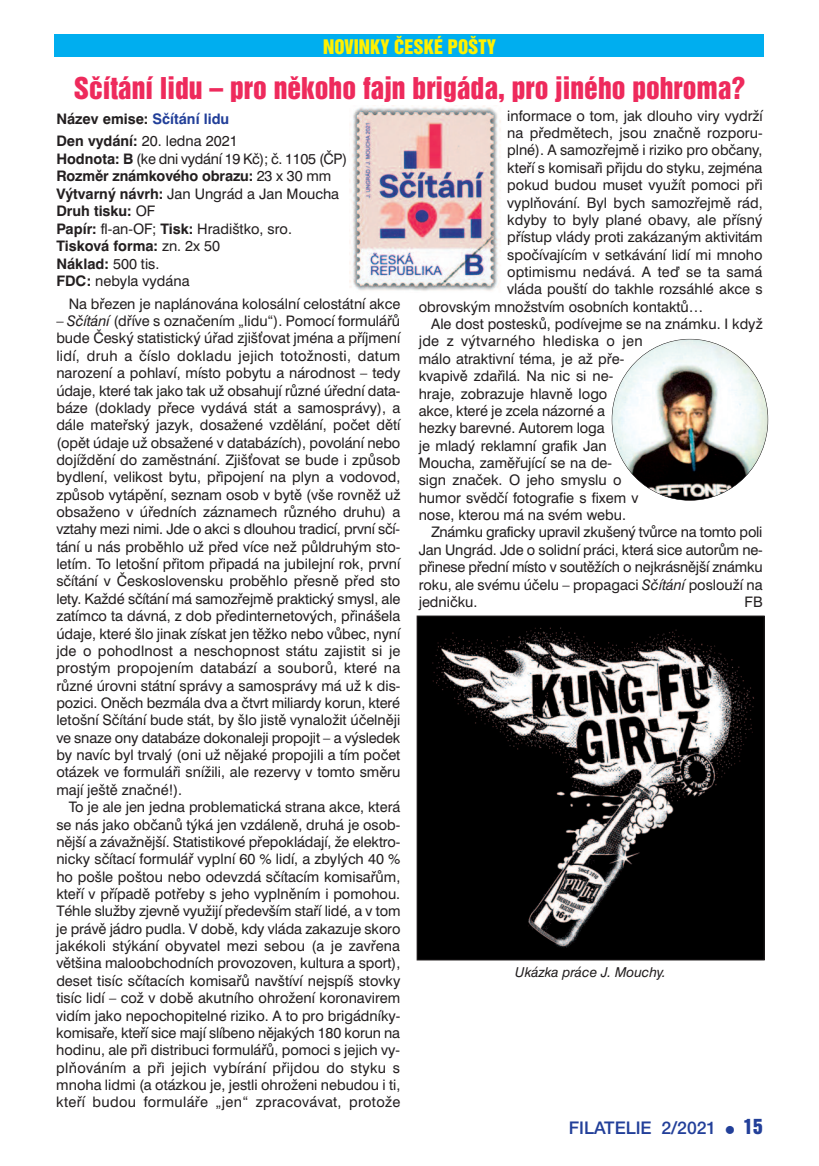
<style>
.page{position:relative;width:819px;height:1166px;background:#fff}
.page>*{position:absolute;margin:0;border:0;box-sizing:border-box;transform-origin:0 0}
.t1{font:27.47px "Switzerland Inserat";color:#ee2a5c}
.t2{font:18.38px "Switzerland Inserat";color:#fff101}
.t3{font:17.5px "Helvetica E A";color:#223f99}
.t4{font:14.53px/17.3px "Swiss 721 BTCE";color:#231f20;text-align:justify}
.t5{font:700 14.53px/22.4px "Swiss 721 BTCE";color:#231f20}
.t6{font:14.53px "Swiss 721 BTCE";letter-spacing:.02em;color:#231f20}
.t7{font:italic 13.65px "Swiss 721 BTCE";color:#231f20}
.s1{color:#223f99}
.s2{font-weight:400}
.s3{font-weight:700}
.s4{font-style:italic}
.s5{font-size:14px}
.s6{font-family:"Helvetica Inserat E";font-size:19.25px}
</style>
<div class="page">
<div style="left:55px;top:35px;width:709px;height:22px;background:#00aeef"></div>
<img style="left:349px;top:106px;width:152px;height:185px">
<img style="left:612px;top:339px;width:156px;height:161px;border-radius:50%">
<img style="left:419px;top:618px;width:343px;height:340px">
<div style="left:417px;top:616px;width:347px;height:344px;border:1px solid #231f20"></div>
<p class="t2" style="left:323px;top:37px;width:174px">NOVINKY ČESKÉ POŠTY</p>
<h1 class="t1" style="left:74px;top:74px;width:673px">Sčítání lidu – pro někoho fajn brigáda, pro jiného pohroma?</h1>
<p class="t5" style="left:56px;top:109px;width:183px">Název emise: <span class="s1">Sčítání lidu<br></span>Den vydání: <span class="s2">20. ledna 2021</span></p>
<p class="t4" style="left:56px;top:151px;width:292px;text-align:left"><span class="s3">Hodnota: B</span> (ke dni vydání 19 Kč); č. 1105 (ČP)<br><span class="s3">Rozměr známkového obrazu:</span> 23 x 30 mm<br><span class="s3">Výtvarný návrh:</span> Jan Ungrád a Jan Moucha<br><span class="s3">Druh tisku:</span> OF<br><span class="s3">Papír:</span> fl-an-OF; <span class="s3">Tisk:</span> Hradištko, sro.<br><span class="s3">Tisková forma:</span> zn. 2x 50<br><span class="s3">Náklad:</span> 500 tis.<br><span class="s3">FDC:</span> nebyla vydána</p>
<p class="t4" style="left:69px;top:296px;width:333px">Na březen je naplánována kolosální celostátní akce</p>
<p class="t4" style="left:56px;top:314px;width:345px">– <span class="s4">Sčítání</span> (dříve s označením „lidu“). Pomocí formulářů bude Český statistický úřad zjišťovat jména a příjmení lidí, druh a číslo dokladu jejich totožnosti, datum narození a pohlaví, místo pobytu a národnost – tedy údaje, které tak jako tak už obsahují různé úřední data - báze (doklady přece vydává stát a samosprávy), a dále ma teř ský jazyk, dosažené vzdělání, počet dětí (opět údaje už obsažené v databázích), povolání nebo dojíždění do zaměstnání. Zjišťovat se bude i způsob bydlení, velikost bytu, připojení na plyn a vodovod, způ sob vytápění, seznam osob v bytě (vše rovněž už obsaženo v úředních záznamech různého druhu) a vztahy mezi nimi. Jde o akci s dlouhou tradicí, první sčí - tání u nás proběhlo už před více než půldruhým sto - letím. To letošní přitom připadá na jubilejní rok, první sčítání v Československu proběhlo přesně před sto lety. Každé sčítání má samozřejmě praktický smysl, ale zatímco ta dávná, z dob předinternetových, přinášela údaje, které šlo jinak získat jen těžko nebo vůbec, nyní jde o pohodlnost a neschopnost státu zajistit si je pros tým propojením databází a souborů, které na různé úrovni státní správy a samosprávy má už k dis&shy;pozici. Oněch bezmála dva a čtvrt miliardy korun, které letošní Sčítání bude stát, by šlo jistě vynaložit účelněji ve snaze ony databáze dokonaleji propojit – a výsle dek by navíc byl trvalý (oni už nějaké propojili a tím počet otázek ve formuláři snížili, ale rezervy v tomto směru mají ještě značné!).</p>
<p class="t4" style="left:56px;top:800px;width:345px;text-indent:12px">To je ale jen jedna problematická strana akce, která se nás jako občanů týká jen vzdáleně, druhá je osob - nější a závažnější. Statistikové přepokládají, že elektro - nicky sčítací formulář vyplní 60 % lidí, a zbylých 40 % ho pošle poštou nebo odevzdá sčítacím komisařům, kteří v případě potřeby s jeho vyplněním i pomohou.<br>Téhle služby zjevně využijí především staří lidé, a v tom je právě jádro pudla. V době, kdy vláda zakazuje skoro jakékoli stýkání obyvatel mezi sebou (a je zavřena většina maloobchodních provozoven, kultura a sport), deset tisíc sčítacích komisařů navštíví nejspíš stovky tisíc lidí – což v době akutního ohrožení koronavirem vidím jako nepochopitelné riziko. A to pro brigádníky&shy;komisaře, kteří sice mají slíbeno nějakých 180 korun na hodinu, ale při distribuci formulářů, pomoci s jejich vy&shy;plňováním a při jejich vybírání přijdou do styku s mnoha lidmi (a otázkou je, jestli ohroženi nebudou i ti, kteří budou formuláře „jen“ zpracovávat, protože</p>
<p class="t4" style="left:507px;top:108px;width:257px">informace o tom, jak dlouho viry vydrží</p>
<p class="t4" style="left:507px;top:126px;width:257px">na předmětech, jsou značně rozporu -</p>
<p class="t4" style="left:507px;top:143px;width:257px">plné). A samozřejmě i riziko pro občany,</p>
<p class="t4" style="left:507px;top:160px;width:257px">kteří s komisaři přijdu do styku, zejména</p>
<p class="t4" style="left:507px;top:178px;width:257px">pokud budou muset využít pomoci při</p>
<p class="t4" style="left:507px;top:195px;width:257px">vyplňování. Byl bych samozřejmě rád,</p>
<p class="t4" style="left:507px;top:213px;width:257px">kdyby to byly plané obavy, ale přísný</p>
<p class="t4" style="left:507px;top:230px;width:257px">přístup vlády proti zakázaným aktivitám</p>
<p class="t4" style="left:507px;top:247px;width:257px">spočívajícím v setkávání lidí mi mnoho</p>
<p class="t4" style="left:507px;top:265px;width:257px">optimismu nedává. A teď se ta samá</p>
<p class="t4" style="left:507px;top:282px;width:257px">vláda pouští do takhle rozsáhlé akce s</p>
<p class="t4" style="left:418px;top:299px;width:286px">obrovským množstvím osobních kontaktů…</p>
<p class="t4" style="left:431px;top:317px;width:333px">Ale dost postesků, podívejme se na známku. I když</p>
<p class="t6" style="left:418px;top:336px;width:225px">jde z výtvarného hlediska o jen</p>
<p class="t4" style="left:418px;top:351px;width:207px">málo atraktivní téma, je až pře-</p>
<p class="t4" style="left:418px;top:369px;width:196px">kvapivě zdařilá. Na nic si ne-</p>
<p class="t4" style="left:418px;top:386px;width:190px">hraje, zo bra zuje hlav ně logo</p>
<p class="t4" style="left:418px;top:403px;width:188px">akce, které je zcela názorné a</p>
<p class="t4" style="left:418px;top:421px;width:187px">hezky ba revné. Autorem loga</p>
<p class="t4" style="left:418px;top:438px;width:189px">je mladý reklamní grafik Jan</p>
<p class="t4" style="left:418px;top:456px;width:195px">Moucha, zaměřující se na de -</p>
<p class="t4" style="left:418px;top:473px;width:204px">sign značek. O jeho smyslu o</p>
<p class="t4" style="left:418px;top:490px;width:221px">humor svědčí fotografie s fixem v</p>
<p class="t4" style="left:418px;top:508px;width:209px">nose, kterou má na svém webu.</p>
<p class="t4" style="left:431px;top:525px;width:333px">Známku graficky upravil zkušený tvůrce na tomto poli</p>
<p class="t4" style="left:418px;top:542px;width:345px">Jan Ungrád. Jde o solidní práci, která sice autorům ne-</p>
<p class="t4" style="left:418px;top:560px;width:345px">přinese přední místo v soutěžích o nejkrásnější známku</p>
<p class="t4" style="left:418px;top:577px;width:345px">roku, ale svému účelu – propagaci <span class="s4">Sčítání</span> poslouží na</p>
<p class="t4" style="left:418px;top:594px;width:60px">jedničku.</p>
<p class="t4" style="left:744px;top:594px;width:20px">FB</p>
<p class="t7" style="left:515px;top:967px;width:152px">Ukázka práce J. Mouchy.</p>
<p class="t3" style="left:569px;top:1117px;width:195px">FILATELIE 2/2021 <span class="s5">π</span> <span class="s6">15</span></p>
</div>
